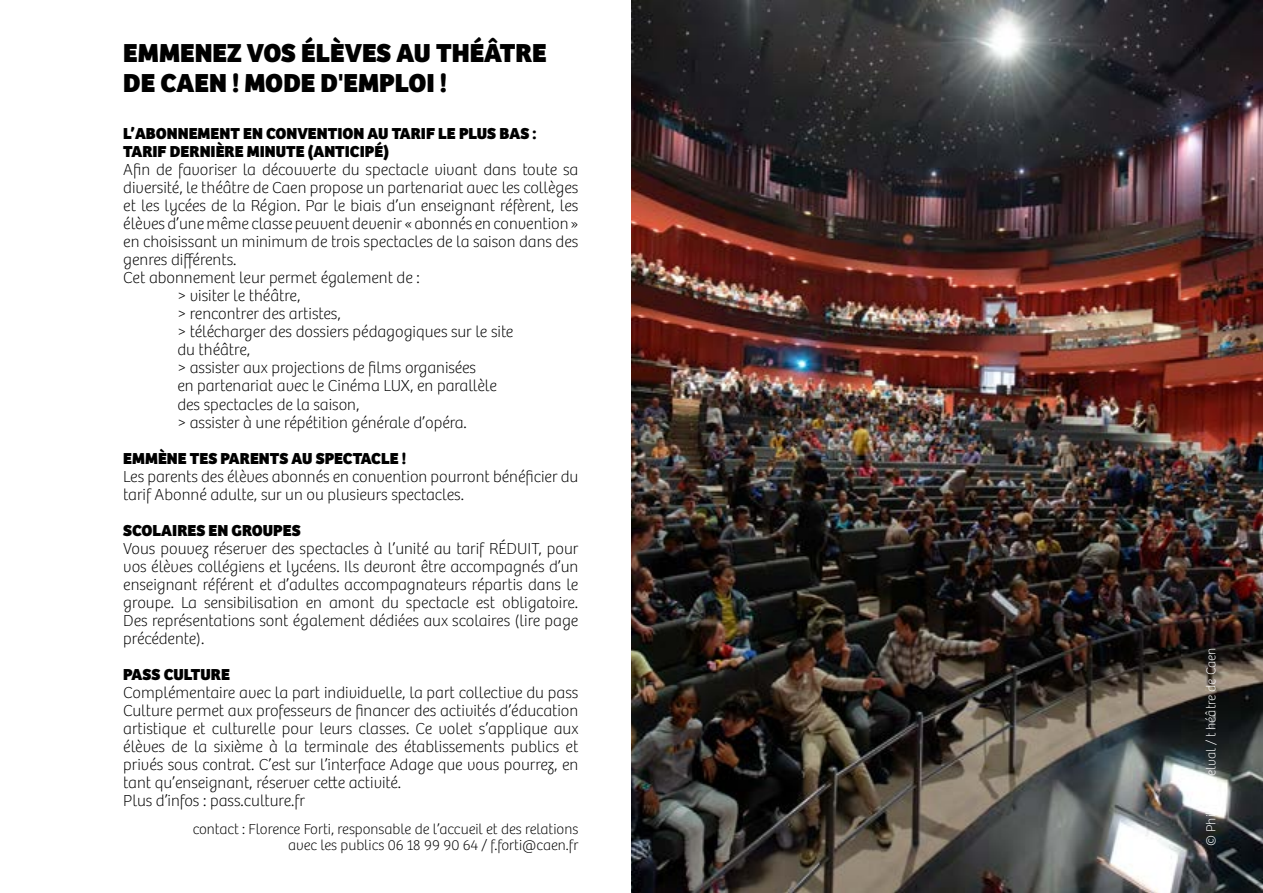
<style>
.page{position:relative;width:1263px;height:893px;background:#fff}
.page>*{position:absolute;margin:0;border:0;box-sizing:border-box;transform-origin:0 0}
.t1{font:800 27px/30px "Bree";color:#000}
.t2{font:100 16.5px/18px "Bree";color:#000}
.t3{font:800 16.5px/18px "Bree";color:#000}
.t4{font:100 15px/16.5px "Bree";color:#000;text-align:right}
.t5{font:100 13.5px "Bree";color:#fff}
</style>
<div class="page">
<img style="left:631px;top:0;width:632px;height:893px">
<h1 class="t1" style="left:123px;top:38px;width:425px">EMMENEZ VOS ÉLÈVES AU THÉÂTRE<br>DE CAEN ! MODE D'EMPLOI !</h1>
<p class="t3" style="left:123px;top:125px;width:415px">L’ABONNEMENT EN CONVENTION AU TARIF LE PLUS BAS :<br>TARIF DERNIÈRE MINUTE (ANTICIPÉ)</p>
<p class="t2" style="left:123px;top:161px;width:456px">Afin de favoriser la découverte du spectacle vivant dans toute sa</p>
<p class="t2" style="left:123px;top:179px;width:456px">diversité, le théâtre de Caen propose un partenariat avec les collèges</p>
<p class="t2" style="left:123px;top:197px;width:456px">et les lycées de la Région. Par le biais d’un enseignant réfèrent, les</p>
<p class="t2" style="left:123px;top:215px;width:456px">élèves d’une même classe peuvent devenir « abonnés en convention »</p>
<p class="t2" style="left:123px;top:233px;width:456px">en choisissant un minimum de trois spectacles de la saison dans des</p>
<p class="t2" style="left:123px;top:251px;width:115px">genres différents.</p>
<p class="t2" style="left:123px;top:269px;width:298px">Cet abonnement leur permet également de :</p>
<p class="t2" style="left:177px;top:287px;width:125px">&gt; visiter le théâtre,</p>
<p class="t2" style="left:177px;top:305px;width:165px">&gt; rencontrer des artistes,</p>
<p class="t2" style="left:177px;top:323px;width:338px">&gt; télécharger des dossiers pédagogiques sur le site</p>
<p class="t2" style="left:177px;top:341px;width:74px">du théâtre,</p>
<p class="t2" style="left:177px;top:359px;width:300px">&gt; assister aux projections de films organisées</p>
<p class="t2" style="left:177px;top:377px;width:321px">en partenariat avec le Cinéma LUX, en parallèle</p>
<p class="t2" style="left:177px;top:395px;width:184px">des spectacles de la saison,</p>
<p class="t2" style="left:177px;top:413px;width:291px">&gt; assister à une répétition générale d’opéra.</p>
<p class="t3" style="left:123px;top:449px;width:284px">EMMÈNE TES PARENTS AU SPECTACLE !</p>
<p class="t2" style="left:123px;top:467px;width:456px">Les parents des élèves abonnés en convention pourront bénéficier du tarif Abonné adulte, sur un ou plusieurs spectacles.</p>
<p class="t3" style="left:123px;top:521px;width:179px">SCOLAIRES EN GROUPES</p>
<p class="t2" style="left:123px;top:539px;width:457px;text-align:justify">Vous pouvez réserver des spectacles à l’unité au tarif RÉDUIT, pour vos élèves collégiens et lycéens. Ils devront être accompagnés d’un enseignant référent et d’adultes accompagnateurs répartis dans le groupe. La sensibilisation en amont du spectacle est obligatoire.<br>Des représentations sont également dédiées aux scolaires (lire page précédente).</p>
<p class="t3" style="left:123px;top:665px;width:108px">PASS CULTURE</p>
<p class="t2" style="left:123px;top:683px;width:457px">Complémentaire avec la part individuelle, la part collective du pass Culture permet aux professeurs de financer des activités d’éducation artistique et culturelle pour leurs classes. Ce volet s’applique aux élèves de la sixième à la terminale des établissements publics et privés sous contrat. C’est sur l’interface Adage que vous pourrez, en tant qu’enseignant, réserver cette activité.<br>Plus d’infos : pass.culture.fr</p>
<p class="t4" style="left:193px;top:821px;width:387px">contact : Florence Forti, responsable de l’accueil et des relations avec les publics 06 18 99 90 64 / f.forti@caen.fr</p>
<p class="t5" style="left:1203px;top:846px;width:200px;rotate:-90deg">© Philippe Delval / t héâtre de Caen</p>
</div>
